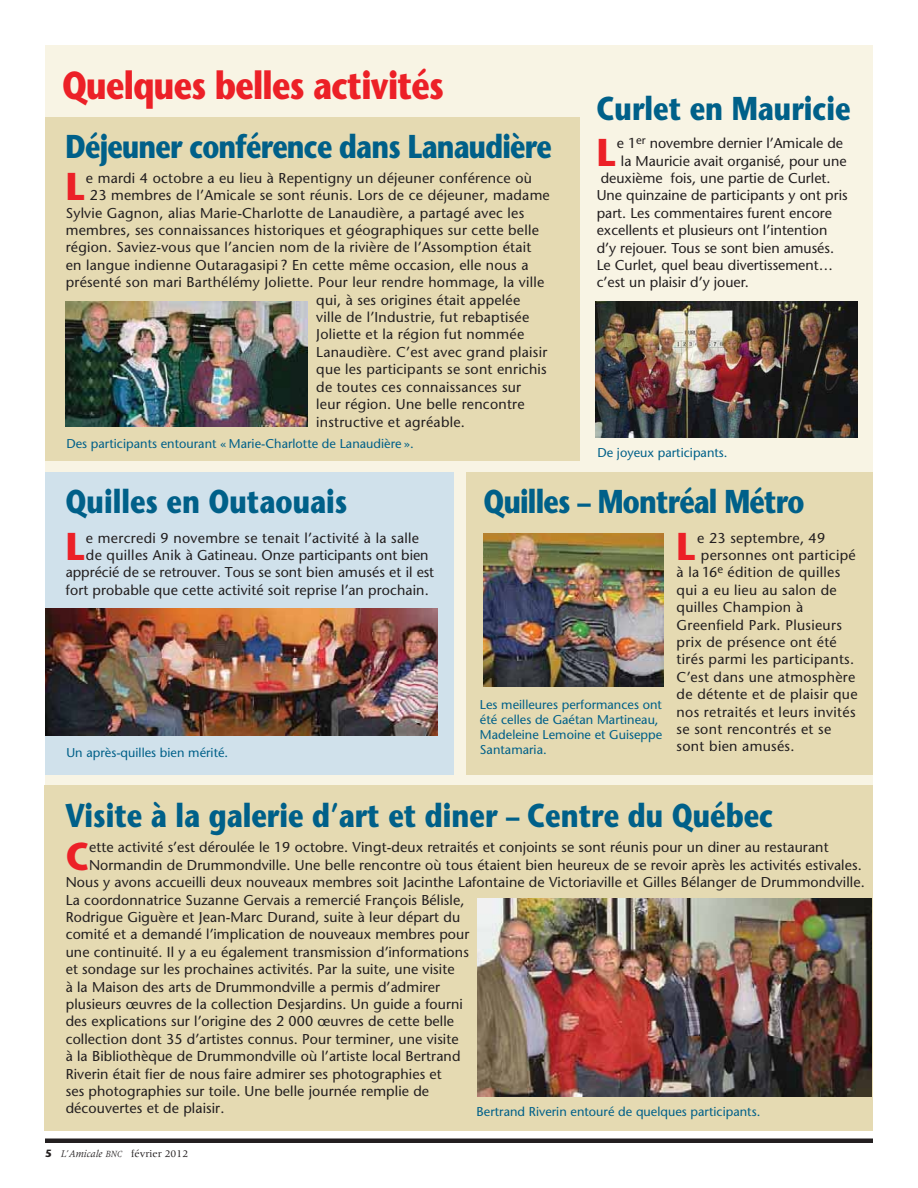
<style>
.page{position:relative;width:918px;height:1188px;background:#fff}
.page>*{position:absolute;margin:0;border:0;box-sizing:border-box;transform-origin:0 0}
.t1{font:700 39px "Stone Sans";letter-spacing:-.02em;color:#ec2027;scale:.82 1}
.t2{font:700 38.7px "Stone Sans";color:#ec2027;scale:.9 1}
.t3{font:700 33px "Stone Sans";color:#006089;scale:.82 1}
.t4{font:700 33px "Stone Sans";letter-spacing:-.03em;color:#006089;scale:.81 1}
.t5{font:14.25px "Stone Sans";letter-spacing:.005em;color:#231f20}
.t6{font:12.75px/15px "Stone Sans";color:#006089}
.t7{font:10.5px "Meridien";color:#231f20}
.s1{font-family:"Stone Sans";font-weight:700}
.s2{font-style:italic}
.s3{font-style:italic;font-size:9.75px}
</style>
<div class="page">
<div style="left:45px;top:1138px;width:828px;height:5px;background:#231f20"></div>
<div style="left:45px;top:45px;width:828px;height:1086px;background:#f8f4e4"></div>
<div style="left:466px;top:472px;width:407px;height:303px;background:#e5dab2"></div>
<div style="left:45px;top:472px;width:409px;height:303px;background:#d0e1eb"></div>
<img style="left:596px;top:302px;width:261px;height:136px">
<img style="left:484px;top:533px;width:179px;height:154px">
<div style="left:45px;top:786px;width:828px;height:345px;background:#e5dab2"></div>
<img style="left:45px;top:608px;width:393px;height:128px">
<div style="left:45px;top:118px;width:534px;height:343px;background:#e5dab2"></div>
<img style="left:65px;top:302px;width:242px;height:124px">
<img style="left:477px;top:898px;width:395px;height:199px">
<h1 class="t1" style="left:62px;top:70px;width:467px">Quelques belles activités</h1>
<h3 class="t4" style="left:66px;top:134px;width:602px">Déjeuner conférence dans Lanaudière</h3>
<h2 class="t2" style="left:66px;top:172px;width:23px">L</h2>
<p class="t5" style="left:86px;top:172px;width:447px">e mardi 4 octobre a eu lieu à Repentigny un déjeuner conférence où</p>
<p class="t5" style="left:90px;top:190px;width:461px">23 membres de l’Amicale se sont réunis. Lors de ce déjeuner, madame</p>
<p class="t5" style="left:66px;top:207px;width:460px">Sylvie Gagnon, alias Marie-Charlotte de Lanaudière, a partagé avec les</p>
<p class="t5" style="left:66px;top:225px;width:475px">membres, ses connaissances historiques et géographiques sur cette belle</p>
<p class="t5" style="left:66px;top:242px;width:467px">région. Saviez-vous que l’ancien nom de la rivière de l’Assomption était</p>
<p class="t5" style="left:66px;top:259px;width:464px">en langue indienne Outaragasipi ? En cette même occasion, elle nous a</p>
<p class="t5" style="left:66px;top:277px;width:480px">présenté son mari Barthélémy Joliette. Pour leur rendre hommage, la ville</p>
<p class="t5" style="left:316px;top:294px;width:206px">qui, à ses origines était appelée</p>
<p class="t5" style="left:316px;top:312px;width:214px">ville de l’Industrie, fut rebaptisée</p>
<p class="t5" style="left:316px;top:329px;width:209px">Joliette et la région fut nommée</p>
<p class="t5" style="left:316px;top:346px;width:233px">Lanaudière. C’est avec grand plaisir</p>
<p class="t5" style="left:316px;top:364px;width:232px">que les participants se sont enrichis</p>
<p class="t5" style="left:316px;top:381px;width:206px">de toutes ces connaissances sur</p>
<p class="t5" style="left:316px;top:399px;width:210px">leur région. Une belle rencontre</p>
<p class="t5" style="left:316px;top:416px;width:150px">instructive et agréable.</p>
<p class="t6" style="left:66px;top:438px;width:349px">Des participants entourant « Marie-Charlotte de Lanaudière ».</p>
<h3 class="t3" style="left:597px;top:96px;width:311px">Curlet en Mauricie</h3>
<h2 class="t2" style="left:597px;top:137px;width:23px">L</h2>
<p class="t5" style="left:617px;top:138px;width:228px">e 1<sup>er</sup> novembre dernier l’Amicale de</p>
<p class="t5" style="left:621px;top:155px;width:227px">la Mauricie avait organisé, pour une</p>
<p class="t5" style="left:601px;top:173px;width:231px">deuxième fois, une partie de Curlet.</p>
<p class="t5" style="left:597px;top:190px;width:252px">Une quinzaine de participants y ont pris</p>
<p class="t5" style="left:597px;top:207px;width:237px">part. Les commentaires furent encore</p>
<p class="t5" style="left:597px;top:225px;width:232px">excellents et plusieurs ont l’intention</p>
<p class="t5" style="left:597px;top:242px;width:239px">d’y rejouer. Tous se sont bien amusés.</p>
<p class="t5" style="left:597px;top:260px;width:238px">Le Curlet, quel beau divertissement…</p>
<p class="t5" style="left:597px;top:277px;width:154px">c’est un plaisir d’y jouer.</p>
<p class="t6" style="left:597px;top:446px;width:132px">De joyeux participants.</p>
<h3 class="t3" style="left:66px;top:488px;width:345px">Quilles en Outaouais</h3>
<h2 class="t2" style="left:66px;top:532px;width:23px">L</h2>
<p class="t5" style="left:86px;top:532px;width:335px">e mercredi 9 novembre se tenait l’activité à la salle</p>
<p class="t5" style="left:86px;top:550px;width:344px">de quilles Anik à Gatineau. Onze participants ont bien</p>
<p class="t5" style="left:66px;top:567px;width:370px">apprécié de se retrouver. Tous se sont bien amusés et il est</p>
<p class="t5" style="left:66px;top:584px;width:365px">fort probable que cette activité soit reprise l’an prochain.</p>
<p class="t6" style="left:66px;top:746px;width:163px">Un après-quilles bien mérité.</p>
<h3 class="t4" style="left:484px;top:488px;width:397px">Quilles – Montréal Métro</h3>
<p class="t6" style="left:480px;top:699px;width:184px">Les meilleures performances ont été celles de Gaétan Martineau,<br>Madeleine Lemoine et Guiseppe<br>Santamaria.</p>
<h2 class="t2" style="left:677px;top:532px;width:23px">L</h2>
<p class="t5" style="left:697px;top:532px;width:130px">e 23 septembre, 49</p>
<p class="t5" style="left:701px;top:550px;width:156px">personnes ont participé</p>
<p class="t5" style="left:677px;top:567px;width:165px">à la 16<sup>e</sup> édition de quilles</p>
<p class="t5" style="left:677px;top:584px;width:162px">qui a eu lieu au salon de</p>
<p class="t5" style="left:677px;top:602px;width:128px">quilles Champion à</p>
<p class="t5" style="left:677px;top:619px;width:167px">Greenfield Park. Plusieurs</p>
<p class="t5" style="left:677px;top:637px;width:162px">prix de présence ont été</p>
<p class="t5" style="left:677px;top:654px;width:179px">tirés parmi les participants.</p>
<p class="t5" style="left:677px;top:671px;width:180px">C’est dans une atmosphère</p>
<p class="t5" style="left:677px;top:689px;width:182px">de détente et de plaisir que</p>
<p class="t5" style="left:677px;top:706px;width:180px">nos retraités et leurs invités</p>
<p class="t5" style="left:677px;top:724px;width:156px">se sont rencontrés et se</p>
<p class="t5" style="left:677px;top:741px;width:119px">sont bien amusés.</p>
<h3 class="t3" style="left:66px;top:803px;width:864px">Visite à la galerie d’art et diner – Centre du Québec</h3>
<h2 class="t2" style="left:66px;top:841px;width:27px">C</h2>
<p class="t5" style="left:89px;top:842px;width:741px">ette activité s’est déroulée le 19 octobre. Vingt-deux retraités et conjoints se sont réunis pour un diner au restaurant</p>
<p class="t5" style="left:89px;top:859px;width:774px">Normandin de Drummondville. Une belle rencontre où tous étaient bien heureux de se revoir après les activités estivales.</p>
<p class="t5" style="left:66px;top:877px;width:801px">Nous y avons accueilli deux nouveaux membres soit Jacinthe Lafontaine de Victoriaville et Gilles Bélanger de Drummondville.</p>
<p class="t5" style="left:66px;top:894px;width:400px">La coordonnatrice Suzanne Gervais a remercié François Bélisle,</p>
<p class="t5" style="left:66px;top:911px;width:396px">Rodrigue Giguère et Jean-Marc Durand, suite à leur départ du</p>
<p class="t5" style="left:66px;top:929px;width:405px">comité et a demandé l’implication de nouveaux membres pour</p>
<p class="t5" style="left:66px;top:946px;width:405px">une continuité. Il y a eu également transmission d’informations</p>
<p class="t5" style="left:66px;top:964px;width:390px">et sondage sur les prochaines activités. Par la suite, une visite</p>
<p class="t5" style="left:66px;top:981px;width:376px">à la Maison des arts de Drummondville a permis d’admirer</p>
<p class="t5" style="left:66px;top:998px;width:399px">plusieurs œuvres de la collection Desjardins. Un guide a fourni</p>
<p class="t5" style="left:66px;top:1016px;width:390px">des explications sur l’origine des 2 000 œuvres de cette belle</p>
<p class="t5" style="left:66px;top:1033px;width:394px">collection dont 35 d’artistes connus. Pour terminer, une visite</p>
<p class="t5" style="left:66px;top:1051px;width:396px">à la Bibliothèque de Drummondville où l’artiste local Bertrand</p>
<p class="t5" style="left:66px;top:1068px;width:378px">Riverin était fier de nous faire admirer ses photographies et</p>
<p class="t5" style="left:66px;top:1085px;width:365px">ses photographies sur toile. Une belle journée remplie de</p>
<p class="t5" style="left:66px;top:1103px;width:160px">découvertes et de plaisir.</p>
<p class="t6" style="left:477px;top:1105px;width:285px">Bertrand Riverin entouré de quelques participants.</p>
<p class="t7" style="left:45px;top:1149px;width:145px"><span class="s1">5</span> <span class="s2">L’Amicale</span> <span class="s3">BNC</span> février 2012</p>
</div>
